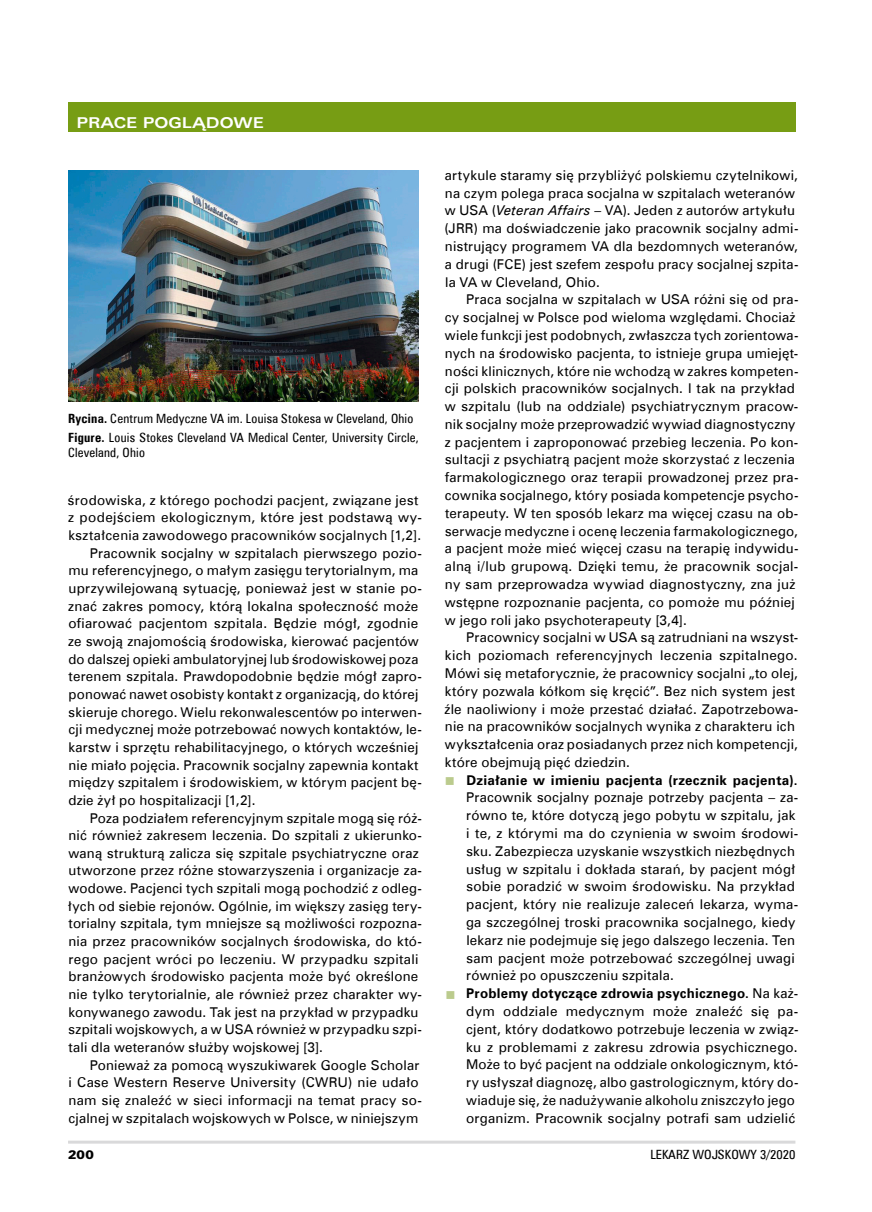
<style>
.page{position:relative;width:872px;height:1212px;background:#fff}
.page>*{position:absolute;margin:0;border:0;box-sizing:border-box;transform-origin:0 0}
.t1{font:15px "Zurich Ex EU Bold";letter-spacing:.01em;color:#fff}
.t2{font:13.5px/17.9px "Zurich EU";letter-spacing:.015em;color:#000}
.t3{font:700 13.5px "Zurich EU";letter-spacing:.02em;color:#000}
.t4{font:12.75px/19.4px "Zurich Cn EU Normal";letter-spacing:.02em;color:#000}
.t5{font:12.75px "Zurich Cn EU Normal";color:#000;scale:1.04 1}
.t6{font:11.25px "Zurich Blk PL";color:#000;scale:1.04 1}
.s1{font-family:"Zurich Cn EU Bold"}
.s2{font-style:italic}
.s3{font-weight:700}
</style>
<div class="page">
<hr style="left:68px;top:1140px;width:727px;height:3px;background:#d9d9da">
<div style="left:68px;top:102px;width:727px;height:30px;background:#779d14"></div>
<img style="left:68px;top:171px;width:351px;height:230px">
<p class="t1" style="left:77px;top:113px;width:189px">PRACE POGLĄDOWE</p>
<p class="t4" style="left:68px;top:409px;width:352px"><span class="s1">Rycina.</span> Centrum Medyczne VA im. Louisa Stokesa w Cleveland, Ohio<br><span class="s1">Figure.</span> Louis Stokes Cleveland VA Medical Center, University Circle,</p>
<p class="t4" style="left:68px;top:443px;width:78px">Cleveland, Ohio</p>
<p class="t2" style="left:68px;top:491px;width:352px">środowiska, z którego pochodzi pacjent, związane jest</p>
<p class="t2" style="left:68px;top:508px;width:355px">z podejściem ekologicznym, które jest podstawą wy-</p>
<p class="t2" style="left:69px;top:526px;width:354px">kształcenia zawodowego pracowników socjalnych [1,2].</p>
<p class="t2" style="left:90px;top:544px;width:334px">Pracownik socjalny w szpitalach pierwszego pozio-</p>
<p class="t2" style="left:68px;top:561px;width:351px">mu referencyjnego, o małym zasięgu terytorialnym, ma</p>
<p class="t2" style="left:68px;top:579px;width:355px">uprzywilejowaną sytuację, ponieważ jest w stanie po-</p>
<p class="t2" style="left:68px;top:597px;width:351px">znać zakres pomocy, którą lokalna społeczność może</p>
<p class="t2" style="left:68px;top:614px;width:351px">ofiarować pacjentom szpitala. Będzie mógł, zgodnie</p>
<p class="t2" style="left:68px;top:632px;width:352px">ze swoją znajomością środowiska, kierować pacjentów</p>
<p class="t2" style="left:68px;top:650px;width:351px">do dalszej opieki ambulatoryjnej lub środowiskowej poza</p>
<p class="t2" style="left:69px;top:667px;width:355px">terenem szpitala. Prawdopodobnie będzie mógł zapro-</p>
<p class="t2" style="left:69px;top:685px;width:351px">ponować nawet osobisty kontakt z organizacją, do której</p>
<p class="t2" style="left:69px;top:703px;width:355px">skieruje chorego. Wielu rekonwalescentów po interwen-</p>
<p class="t2" style="left:68px;top:720px;width:355px">cji medycznej może potrzebować nowych kontaktów, le-</p>
<p class="t2" style="left:69px;top:738px;width:351px">karstw i sprzętu rehabilitacyjnego, o których wcześniej</p>
<p class="t2" style="left:68px;top:756px;width:351px">nie miało pojęcia. Pracownik socjalny zapewnia kontakt</p>
<p class="t2" style="left:68px;top:773px;width:355px">między szpitalem i środowiskiem, w którym pacjent bę-</p>
<p class="t2" style="left:68px;top:791px;width:189px">dzie żył po hospitalizacji [1,2].</p>
<p class="t2" style="left:90px;top:809px;width:334px">Poza podziałem referencyjnym szpitale mogą się róż-</p>
<p class="t2" style="left:68px;top:826px;width:355px">nić również zakresem leczenia. Do szpitali z ukierunko-</p>
<p class="t2" style="left:69px;top:844px;width:352px">waną strukturą zalicza się szpitale psychiatryczne oraz</p>
<p class="t2" style="left:68px;top:862px;width:355px">utworzone przez różne stowarzyszenia i organizacje za-</p>
<p class="t2" style="left:69px;top:879px;width:355px">wodowe. Pacjenci tych szpitali mogą pochodzić z odleg-</p>
<p class="t2" style="left:68px;top:897px;width:355px">łych od siebie rejonów. Ogólnie, im większy zasięg tery-</p>
<p class="t2" style="left:69px;top:915px;width:355px">torialny szpitala, tym mniejsze są możliwości rozpozna-</p>
<p class="t2" style="left:68px;top:932px;width:355px">nia przez pracowników socjalnych środowiska, do któ-</p>
<p class="t2" style="left:69px;top:950px;width:351px">rego pacjent wróci po leczeniu. W przypadku szpitali</p>
<p class="t2" style="left:69px;top:967px;width:351px">branżowych środowisko pacjenta może być określone</p>
<p class="t2" style="left:68px;top:985px;width:355px">nie tylko terytorialnie, ale również przez charakter wy-</p>
<p class="t2" style="left:69px;top:1003px;width:351px">konywanego zawodu. Tak jest na przykład w przypadku</p>
<p class="t2" style="left:69px;top:1020px;width:355px">szpitali wojskowych, a w USA również w przypadku szpi-</p>
<p class="t2" style="left:69px;top:1038px;width:256px">tali dla weteranów służby wojskowej [3].</p>
<p class="t2" style="left:90px;top:1056px;width:331px">Ponieważ za pomocą wyszukiwarek Google Scholar</p>
<p class="t2" style="left:69px;top:1073px;width:351px">i Case Western Reserve University (CWRU) nie udało</p>
<p class="t2" style="left:68px;top:1091px;width:355px">nam się znaleźć w sieci informacji na temat pracy so-</p>
<p class="t2" style="left:68px;top:1109px;width:352px">cjalnej w szpitalach wojskowych w Polsce, w niniejszym</p>
<p class="t2" style="left:444px;top:166px;width:355px">artykule staramy się przybliżyć polskiemu czytelnikowi, na czym polega praca socjalna w szpitalach weteranów w USA (<span class="s2">Veteran Affairs</span> – VA). Jeden z autorów artykułu (JRR) ma doświadczenie jako pracownik socjalny admi&shy;nistrujący programem VA dla bezdomnych weteranów, a drugi (FCE) jest szefem zespołu pracy socjalnej szpita&shy;la VA w Cleveland, Ohio.</p>
<p class="t2" style="left:445px;top:291px;width:355px;text-indent:21px">Praca socjalna w szpitalach w USA różni się od pra&shy;cy socjalnej w Polsce pod wieloma względami. Chociaż wiele funkcji jest podobnych, zwłaszcza tych zorientowa&shy;nych na środowisko pacjenta, to istnieje grupa umiejęt&shy;ności klinicznych, które nie wchodzą w zakres kompeten&shy;cji polskich pracowników socjalnych. I tak na przykład w szpitalu (lub na oddziale) psychiatrycznym pracow&shy;nik socjalny może przeprowadzić wywiad diagnostyczny z pacjentem i zaproponować przebieg leczenia. Po kon&shy;sultacji z psychiatrą pacjent może skorzystać z leczenia farmakologicznego oraz terapii prowadzonej przez pra&shy;cownika socjalnego, który posiada kompetencje psycho&shy;terapeuty. W ten sposób lekarz ma więcej czasu na ob&shy;serwacje medyczne i ocenę leczenia farmakologicznego, a pacjent może mieć więcej czasu na terapię indywidu&shy;alną i/lub grupową. Dzięki temu, że pracownik socjal&shy;ny sam przeprowadza wywiad diagnostyczny, zna już wstępne rozpoznanie pacjenta, co pomoże mu później w jego roli jako psychoterapeuty [3,4].</p>
<p class="t2" style="left:444px;top:628px;width:355px;text-indent:22px">Pracownicy socjalni w USA są zatrudniani na wszyst&shy;kich poziomach referencyjnych leczenia szpitalnego.<br>Mówi się metaforycznie, że pracownicy socjalni „to olej, który pozwala kółkom się kręcić”. Bez nich system jest źle naoliwiony i może przestać działać. Zapotrzebowa&shy;nie na pracowników socjalnych wynika z charakteru ich wykształcenia oraz posiadanych przez nich kompetencji, które obejmują pięć dziedzin.</p>
<p class="t3" style="left:466px;top:771px;width:333px">Działanie w imieniu pacjenta (rzecznik pacjenta).</p>
<p class="t2" style="left:466px;top:789px;width:334px">Pracownik socjalny poznaje potrzeby pacjenta – za&shy;równo te, które dotyczą jego pobytu w szpitalu, jak i te, z którymi ma do czynienia w swoim środowi&shy;sku. Zabezpiecza uzyskanie wszystkich niezbędnych usług w szpitalu i dokłada starań, by pacjent mógł sobie poradzić w swoim środowisku. Na przykład pacjent, który nie realizuje zaleceń lekarza, wyma&shy;ga szczególnej troski pracownika socjalnego, kiedy lekarz nie podejmuje się jego dalszego leczenia. Ten sam pacjent może potrzebować szczególnej uwagi również po opuszczeniu szpitala.<br><span class="s3">Problemy dotyczące zdrowia psychicznego.</span> Na każ&shy;dym oddziale medycznym może znaleźć się pa&shy;cjent, który dodatkowo potrzebuje leczenia w związ&shy;ku z problemami z zakresu zdrowia psychicznego.<br>Może to być pacjent na oddziale onkologicznym, któ&shy;ry usłyszał diagnozę, albo gastrologicznym, który do&shy;wiaduje się, że nadużywanie alkoholu zniszczyło jego organizm. Pracownik socjalny potrafi sam udzielić</p>
<p class="t6" style="left:68px;top:1147px;width:26px">200</p>
<p class="t5" style="left:650px;top:1147px;width:141px">LEKARZ WOJSKOWY 3/2020</p>
</div>
